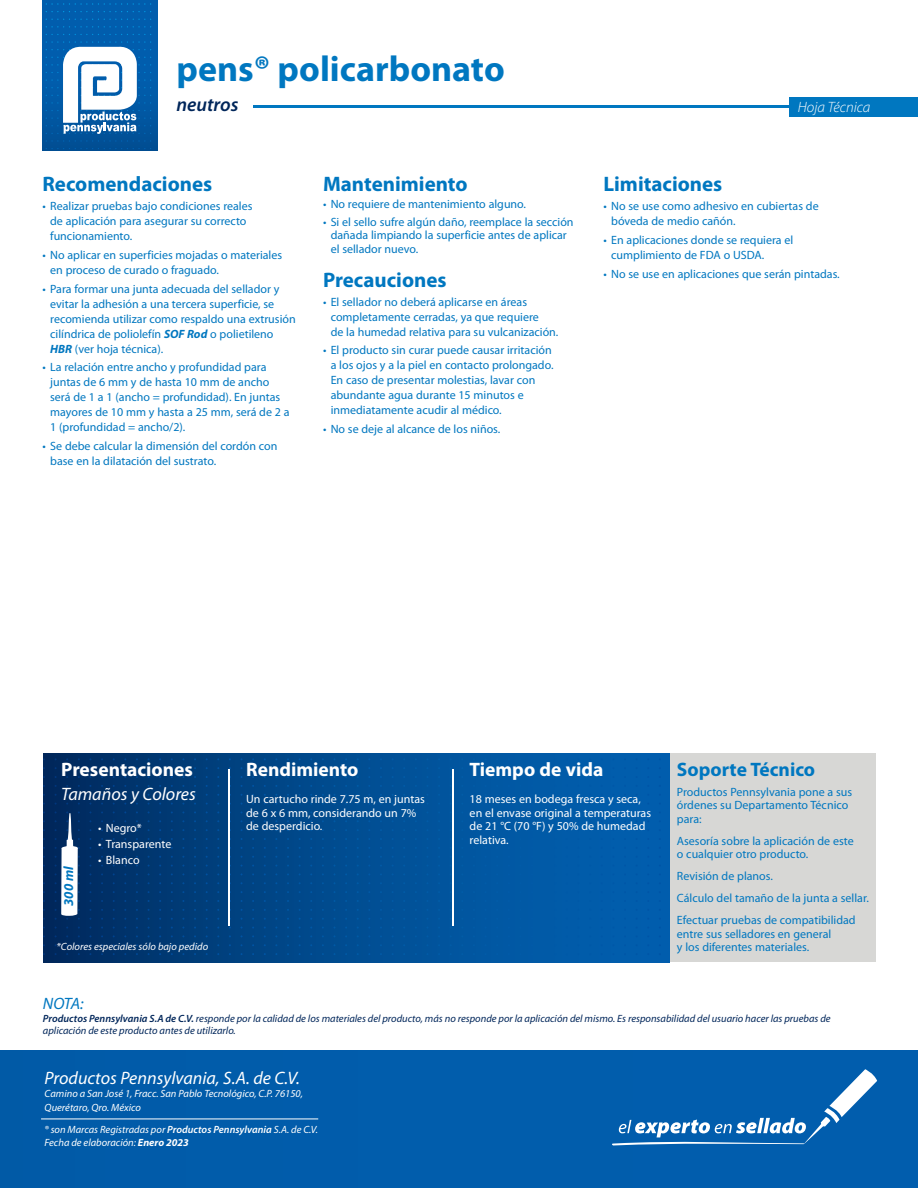
<style>
.page{position:relative;width:918px;height:1188px;background:#fff}
.page>*{position:absolute;margin:0;border:0;box-sizing:border-box;transform-origin:0 0}
.t1{font:700 36px "Myriad Pro";color:#0077c0}
.subtema{font:700 21px "Myriad Pro";color:#0077c0}
.subtema-2{font:700 19.5px "Myriad Pro";color:#fff}
.subtema-3{font:700 19.5px "Myriad Pro";color:#0077c0}
.t2{font:italic 600 19.5px "Myriad Pro";color:#00265a}
.subtema-4{font:italic 18px "Myriad Pro";color:#fff}
.subtema-5{font:italic 16.5px "Myriad Pro";color:#0077c0}
.t3{font:italic 300 15px "Myriad Pro";color:#fff}
.texto{font:italic 700 13.5px "Myriad Pro";color:#0077c0}
.texto-2{font:12px/15px "Myriad Pro";color:#0077c0}
.texto-3{font:12px/13.5px "Myriad Pro";color:#fff}
.t4{font:italic 10.5px/12.6px "Myriad Pro";color:#00265a}
.subtema-6{font:italic 10.5px/13.5px "Myriad Pro";color:#fff}
.s1{font-weight:700;font-style:italic}
.s2{font-weight:600}
.s3{font-weight:700}
</style>
<div class="page">
<div style="left:0;top:1050px;width:918px;height:138px;background:#015dac"></div>
<div style="left:43px;top:0;width:114px;height:151px;background:linear-gradient(to bottom,#0161b4,#01539b)"></div>
<svg style="left:612px;top:1142px;width:192px;height:4px"></svg>
<svg style="left:619px;top:1120px;width:38px;height:13px"></svg>
<svg style="left:657px;top:1069px;width:220px;height:75px"></svg>
<hr style="left:253px;top:105px;width:622px;height:3px;background:#0077c0">
<div style="left:790px;top:97px;width:128px;height:20px;background:#0077c0"></div>
<hr style="left:41px;top:1118px;width:277px;height:1px;background:#fff">
<svg style="left:42px;top:34px;width:46px;height:1px"></svg>
<svg style="left:42px;top:26px;width:46px;height:2px"></svg>
<svg style="left:42px;top:19px;width:46px;height:1px"></svg>
<svg style="left:42px;top:11px;width:46px;height:1px"></svg>
<svg style="left:42px;top:3px;width:46px;height:2px"></svg>
<svg style="left:42px;top:148px;width:57px;height:1px"></svg>
<svg style="left:42px;top:140px;width:57px;height:2px"></svg>
<svg style="left:42px;top:41px;width:95px;height:93px"></svg>
<svg style="left:92px;top:34px;width:19px;height:1px"></svg>
<svg style="left:92px;top:26px;width:19px;height:1px"></svg>
<svg style="left:92px;top:19px;width:19px;height:1px"></svg>
<svg style="left:92px;top:11px;width:19px;height:1px"></svg>
<svg style="left:92px;top:3px;width:19px;height:2px"></svg>
<svg style="left:104px;top:148px;width:18px;height:1px"></svg>
<svg style="left:104px;top:140px;width:18px;height:2px"></svg>
<svg style="left:104px;top:110px;width:23px;height:24px"></svg>
<svg style="left:104px;top:102px;width:18px;height:2px"></svg>
<svg style="left:104px;top:95px;width:18px;height:1px"></svg>
<svg style="left:104px;top:87px;width:18px;height:1px"></svg>
<svg style="left:104px;top:79px;width:18px;height:2px"></svg>
<svg style="left:104px;top:72px;width:18px;height:1px"></svg>
<svg style="left:104px;top:64px;width:18px;height:2px"></svg>
<svg style="left:104px;top:57px;width:18px;height:1px"></svg>
<svg style="left:104px;top:49px;width:18px;height:1px"></svg>
<svg style="left:104px;top:41px;width:18px;height:2px"></svg>
<svg style="left:115px;top:34px;width:19px;height:1px"></svg>
<svg style="left:115px;top:26px;width:19px;height:1px"></svg>
<svg style="left:115px;top:19px;width:19px;height:1px"></svg>
<svg style="left:115px;top:11px;width:19px;height:1px"></svg>
<svg style="left:115px;top:3px;width:19px;height:2px"></svg>
<svg style="left:127px;top:148px;width:18px;height:1px"></svg>
<svg style="left:127px;top:140px;width:18px;height:2px"></svg>
<svg style="left:127px;top:110px;width:18px;height:24px"></svg>
<svg style="left:127px;top:102px;width:18px;height:2px"></svg>
<svg style="left:127px;top:95px;width:18px;height:1px"></svg>
<svg style="left:127px;top:87px;width:18px;height:1px"></svg>
<svg style="left:127px;top:79px;width:18px;height:2px"></svg>
<svg style="left:127px;top:72px;width:18px;height:1px"></svg>
<svg style="left:127px;top:64px;width:18px;height:2px"></svg>
<svg style="left:127px;top:57px;width:18px;height:1px"></svg>
<svg style="left:127px;top:49px;width:18px;height:1px"></svg>
<svg style="left:127px;top:41px;width:18px;height:2px"></svg>
<svg style="left:138px;top:34px;width:13px;height:1px"></svg>
<svg style="left:138px;top:26px;width:13px;height:1px"></svg>
<svg style="left:138px;top:19px;width:13px;height:1px"></svg>
<svg style="left:138px;top:11px;width:13px;height:1px"></svg>
<svg style="left:138px;top:3px;width:13px;height:2px"></svg>
<div style="left:43px;top:753px;width:627px;height:209px;background:linear-gradient(to right,#002f64,#0165b8)"></div>
<div style="left:670px;top:753px;width:205px;height:209px;background:#d7d7d5"></div>
<hr style="left:229px;top:769px;width:1px;height:157px;background:#fff">
<hr style="left:452px;top:769px;width:2px;height:157px;background:#fff">
<svg style="left:55px;top:811px;width:25px;height:109px"></svg>
<p class="t1" style="left:176px;top:45px;width:330px">pens® policarbonato</p>
<p class="t2" style="left:176px;top:92px;width:64px">neutros</p>
<p class="subtema" style="left:43px;top:170px;width:171px">Recomendaciones</p>
<p class="texto-2" style="left:50px;top:198px;width:204px;text-indent:-8px">• Realizar pruebas bajo condiciones reales de aplicación para asegurar su correcto funcionamiento.</p>
<p class="texto-2" style="left:50px;top:247px;width:234px;text-indent:-8px">• No aplicar en superficies mojadas o materiales en proceso de curado o fraguado.</p>
<p class="texto-2" style="left:50px;top:281px;width:247px;text-indent:-8px">• Para formar una junta adecuada del sellador y evitar la adhesión a una tercera superficie, se recomienda utilizar como respaldo una extrusión cilíndrica de poliolefín <span class="s1">SOF Rod</span> o polietileno <span class="s1">HBR</span> (ver hoja técnica).</p>
<p class="texto-2" style="left:50px;top:360px;width:241px;text-indent:-8px">• La relación entre ancho y profundidad para juntas de 6 mm y de hasta 10 mm de ancho será de 1 a 1 (ancho = profundidad). En juntas mayores de 10 mm y hasta a 25 mm, será de 2 a 1 (profundidad = ancho/2).</p>
<p class="texto-2" style="left:50px;top:439px;width:229px;text-indent:-8px">• Se debe calcular la dimensión del cordón con base en la dilatación del sustrato.</p>
<p class="subtema" style="left:323px;top:170px;width:146px">Mantenimiento</p>
<p class="texto-2" style="left:323px;top:197px;width:205px">• No requiere de mantenimiento alguno.</p>
<p class="texto-2" style="left:331px;top:215px;width:244px;line-height:13.5px;text-indent:-8px">• Si el sello sufre algún daño, reemplace la sección dañada limpiando la superficie antes de aplicar el sellador nuevo.</p>
<p class="subtema" style="left:323px;top:266px;width:125px">Precauciones</p>
<p class="texto-2" style="left:331px;top:294px;width:229px;text-indent:-8px">• El sellador no deberá aplicarse en áreas completamente cerradas, ya que requiere<br>de la humedad relativa para su vulcanización.</p>
<p class="texto-2" style="left:331px;top:343px;width:224px;text-indent:-8px">• El producto sin curar puede causar irritación a los ojos y a la piel en contacto prolongado.<br>En caso de presentar molestias, lavar con abundante agua durante 15 minutos e inmediatamente acudir al médico.</p>
<p class="texto-2" style="left:323px;top:422px;width:179px">• No se deje al alcance de los niños.</p>
<p class="t3" style="left:798px;top:98px;width:74px">Hoja Técnica</p>
<p class="subtema" style="left:603px;top:170px;width:120px">Limitaciones</p>
<p class="texto-2" style="left:611px;top:198px;width:209px;text-indent:-8px">• No se use como adhesivo en cubiertas de bóveda de medio cañón.</p>
<p class="texto-2" style="left:611px;top:232px;width:184px;text-indent:-8px">• En aplicaciones donde se requiera el cumplimiento de FDA o USDA.</p>
<p class="texto-2" style="left:603px;top:266px;width:238px">• No se use en aplicaciones que serán pintadas.</p>
<p class="subtema-2" style="left:61px;top:757px;width:133px">Presentaciones</p>
<p class="subtema-4" style="left:61px;top:783px;width:136px">Tamaños y Colores</p>
<p class="texto" style="left:60px;top:906px;width:41px;rotate:-90deg">300 ml</p>
<p class="texto-3" style="left:98px;top:821px;width:45px">• Negro*</p>
<p class="texto-3" style="left:98px;top:837px;width:75px">• Transparente</p>
<p class="texto-3" style="left:98px;top:853px;width:43px">• Blanco</p>
<p class="subtema-6" style="left:57px;top:939px;width:153px">*Colores especiales sólo bajo pedido</p>
<p class="subtema-2" style="left:246px;top:757px;width:114px">Rendimiento</p>
<p class="subtema-2" style="left:470px;top:757px;width:135px">Tiempo de vida</p>
<p class="subtema-3" style="left:677px;top:757px;width:140px">Soporte Técnico</p>
<p class="texto-3" style="left:246px;top:792px;width:180px">Un cartucho rinde 7.75 m, en juntas de 6 x 6 mm, considerando un 7% de desperdicio.</p>
<p class="texto-3" style="left:470px;top:792px;width:183px">18 meses en bodega fresca y seca, en el envase original a temperaturas de 21 °C (70 °F) y 50% de humedad relativa.</p>
<p class="texto-2" style="left:677px;top:785px;width:177px;line-height:13.5px">Productos Pennsylvania pone a sus órdenes su Departamento Técnico para:</p>
<p class="texto-2" style="left:677px;top:834px;width:178px;line-height:13.5px">Asesoría sobre la aplicación de este o cualquier otro producto.</p>
<p class="texto-2" style="left:677px;top:869px;width:98px">Revisión de planos.</p>
<p class="texto-2" style="left:677px;top:891px;width:193px">Cálculo del tamaño de la junta a sellar.</p>
<p class="texto-2" style="left:677px;top:913px;width:180px;line-height:13.5px">Efectuar pruebas de compatibilidad entre sus selladores en general<br>y los diferentes materiales.</p>
<p class="subtema-5" style="left:43px;top:993px;width:42px">NOTA:</p>
<p class="t4" style="left:43px;top:1012px;width:789px"><span class="s2">Productos Pennsylvania S.A de C.V.</span> responde por la calidad de los materiales del producto, más no responde por la aplicación del mismo. Es responsabilidad del usuario hacer las pruebas de aplicación de este producto antes de utilizarlo.</p>
<h3 class="subtema-4" style="left:45px;top:1067px;width:257px">Productos Pennsylvania, S.A. de C.V.</h3>
<p class="subtema-6" style="left:45px;top:1087px;width:260px">Camino a San José 1, Fracc. San Pablo Tecnológico, C.P. 76150,<br>Querétaro, Qro. México</p>
<p class="subtema-6" style="left:45px;top:1123px;width:275px">® son Marcas Registradas por <span class="s2">Productos Pennsylvania</span> S.A. de C.V.</p>
<p class="subtema-6" style="left:45px;top:1135px;width:146px">Fecha de elaboración: <span class="s3">Enero 2023</span></p>
</div>
